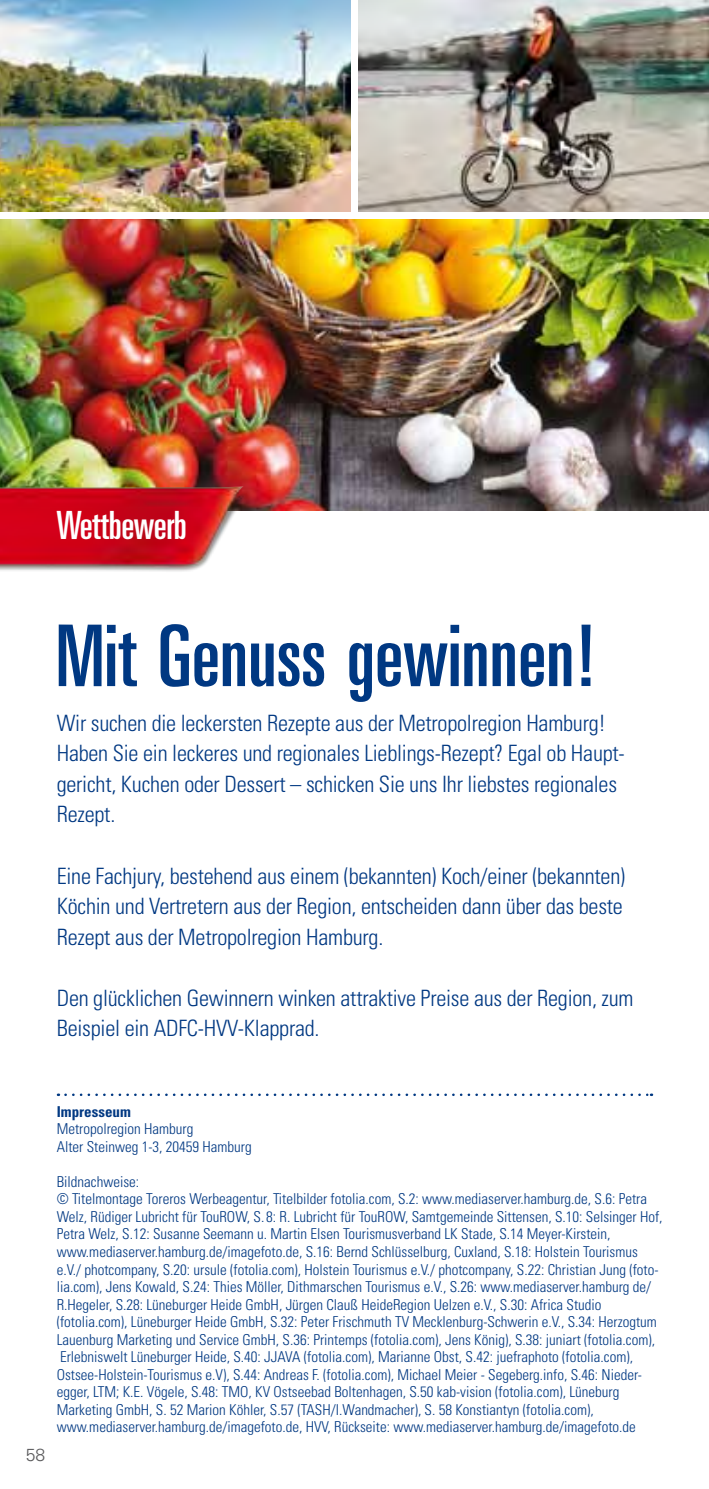
<style>
.page{position:relative;width:709px;height:1489px;background:#fff}
.page>*{position:absolute;margin:0;border:0;box-sizing:border-box;transform-origin:0 0}
.t1{font:87.5px "Univers Ultra Condensed BQ";letter-spacing:.01em;color:#003882}
.t2{font:40px "Univers Ultra Condensed BQ";color:#fff}
.t3{font:300 condensed 22.5px/30.5px "Univers";letter-spacing:-.01em;color:#003882}
.t4{font:300 17.5px "Univers";color:#58585a}
.t5{font:300 condensed 15px/17.5px "Univers";color:#003882}
.t6{font:700 condensed 15px "Univers";color:#003882}
</style>
<div class="page">
<img style="left:0;top:219px;width:709px;height:291px">
<img style="left:0;top:0;width:351px;height:212px">
<img style="left:358px;top:0;width:351px;height:212px">
<img style="left:0;top:486px;width:304px;height:86px">
<svg style="left:65px;top:1093px;width:587px;height:2px"></svg>
<h2 class="t2" style="left:57px;top:503px;width:132px">Wettbewerb</h2>
<h1 class="t1" style="left:57px;top:607px;width:538px">Mit Genuss gewinnen!</h1>
<h3 class="t3" style="left:57px;top:707px;width:569px">Wir suchen die leckersten Rezepte aus der Metropolregion Hamburg!<br>Haben Sie ein leckeres und regionales Lieblings-Rezept? Egal ob Haupt&shy;gericht, Kuchen oder Dessert – schicken Sie uns Ihr liebstes regionales Rezept.</h3>
<h3 class="t3" style="left:57px;top:860px;width:570px;text-align:justify">Eine Fachjury, bestehend aus einem (bekannten) Koch/einer (bekannten)<br>Köchin und Vertretern aus der Region, entscheiden dann über das beste Rezept aus der Metropolregion Hamburg.</h3>
<h3 class="t3" style="left:57px;top:982px;width:578px">Den glücklichen Gewinnern winken attraktive Preise aus der Region, zum<br>Beispiel ein ADFC-HVV-Klapprad.</h3>
<p class="t4" style="left:26px;top:1443px;width:21px">58</p>
<p class="t6" style="left:57px;top:1102px;width:76px">Impresseum</p>
<p class="t5" style="left:57px;top:1120px;width:196px">Metropolregion Hamburg<br>Alter Steinweg 1-3, 20459 Hamburg</p>
<p class="t5" style="left:57px;top:1172px;width:607px">Bildnachweise:<br>© Titelmontage Toreros Werbeagentur, Titelbilder fotolia.com, S.2: www.mediaserver.hamburg.de, S.6: Petra Welz, Rüdiger Lubricht für TouROW, S. 8: R. Lubricht für TouROW, Samtgemeinde Sittensen, S.10: Selsinger Hof, Petra Welz, S.12: Susanne Seemann u. Martin Elsen Tourismusverband LK Stade, S.14 Meyer-Kirstein, www.mediaserver.hamburg.de/imagefoto.de, S.16: Bernd Schlüsselburg, Cuxland, S.18: Holstein Tourismus e.V./ photcompany, S.20: ursule (fotolia.com), Holstein Tourismus e.V./ photcompany, S.22: Christian Jung (foto&shy;lia.com), Jens Kowald, S.24: Thies Möller, Dithmarschen Tourismus e.V., S.26: www.mediaserver.hamburg de/ R.Hegeler, S.28: Lüneburger Heide GmbH, Jürgen Clauß HeideRegion Uelzen e.V., S.30: Africa Studio (fotolia.com), Lüneburger Heide GmbH, S.32: Peter Frischmuth TV Mecklenburg-Schwerin e.V., S.34: Herzogtum Lauenburg Marketing und Service GmbH, S.36: Printemps (fotolia.com), Jens König), S.38: juniart (fotolia.com), Erlebniswelt Lüneburger Heide, S.40: JJAVA (fotolia.com), Marianne Obst, S.42: juefraphoto (fotolia.com), Ostsee-Holstein-Tourismus e.V), S.44: Andreas F. (fotolia.com), Michael Meier - Segeberg.info, S.46: Nieder&shy;egger, LTM; K.E. Vögele, S.48: TMO, KV Ostseebad Boltenhagen, S.50 kab-vision (fotolia.com), Lüneburg Marketing GmbH, S. 52 Marion Köhler, S.57 (TASH/I.Wandmacher), S. 58 Konstiantyn (fotolia.com), www.mediaserver.hamburg.de/imagefoto.de, HVV, Rückseite: www.mediaserver.hamburg.de/imagefoto.de</p>
</div>
